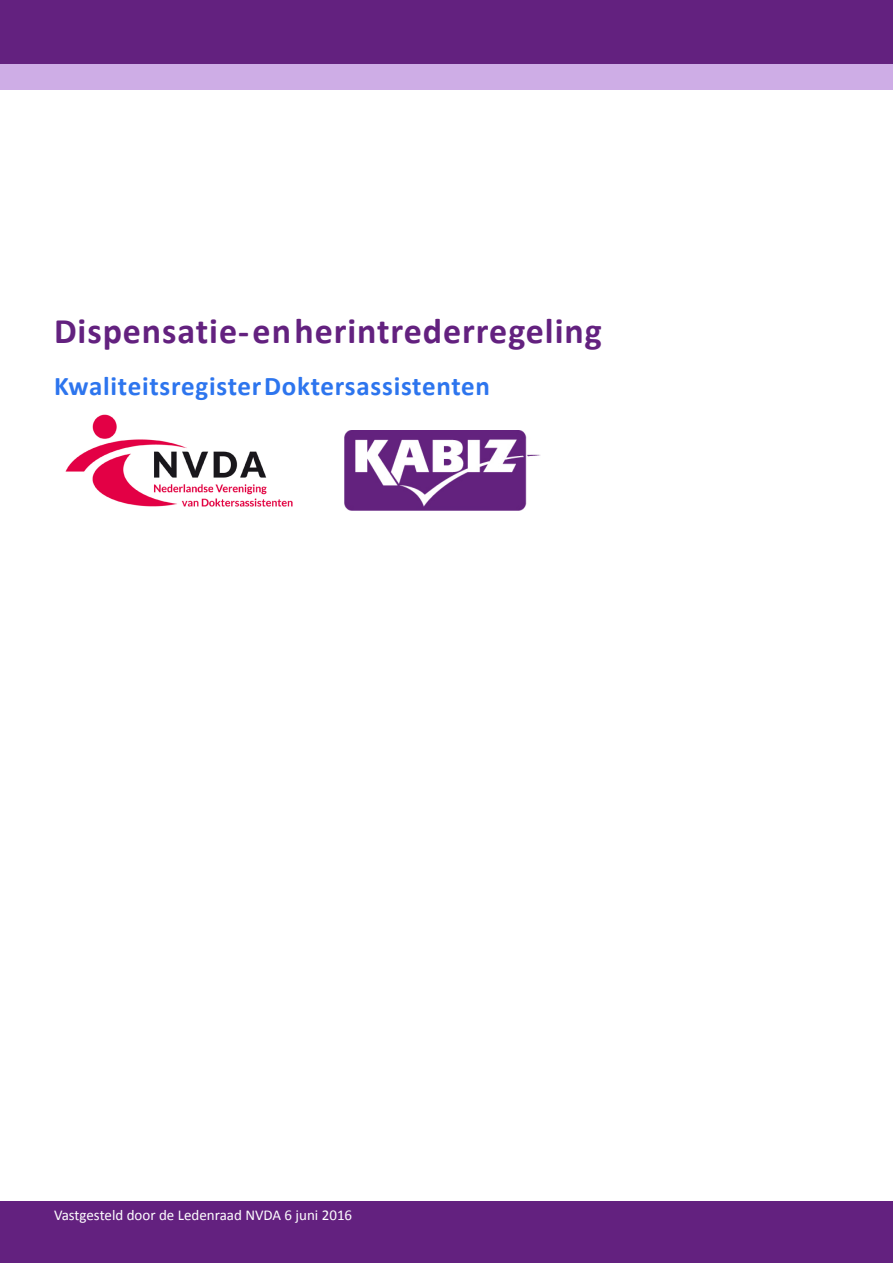
<style>
.page{position:relative;width:893px;height:1263px;background:#fff}
.page>*{position:absolute;margin:0;border:0;box-sizing:border-box;transform-origin:0 0}
.t1{font:700 36px "Calibri";letter-spacing:.025em;color:#63217f}
.t2{font:700 27px "Calibri";letter-spacing:.03em;color:#2d75ee}
.t3{font:15px "Calibri";color:#fff}
</style>
<div class="page">
<div style="left:0;top:1201px;width:893px;height:62px;background:#63217f"></div>
<div style="left:0;top:0;width:893px;height:65px;background:#63217f"></div>
<div style="left:0;top:64px;width:893px;height:25px;background:#ceade6"></div>
<img style="left:65px;top:414px;width:228px;height:93px">
<img style="left:344px;top:431px;width:196px;height:79px">
<h1 class="t1" style="left:54px;top:308px;width:549px">Dispensatie- en herintrederregeling</h1>
<h2 class="t2" style="left:54px;top:369px;width:438px">Kwaliteitsregister Doktersassistenten</h2>
<p class="t3" style="left:54px;top:1206px;width:300px">Vastgesteld door de Ledenraad NVDA 6 juni 2016</p>
</div>
